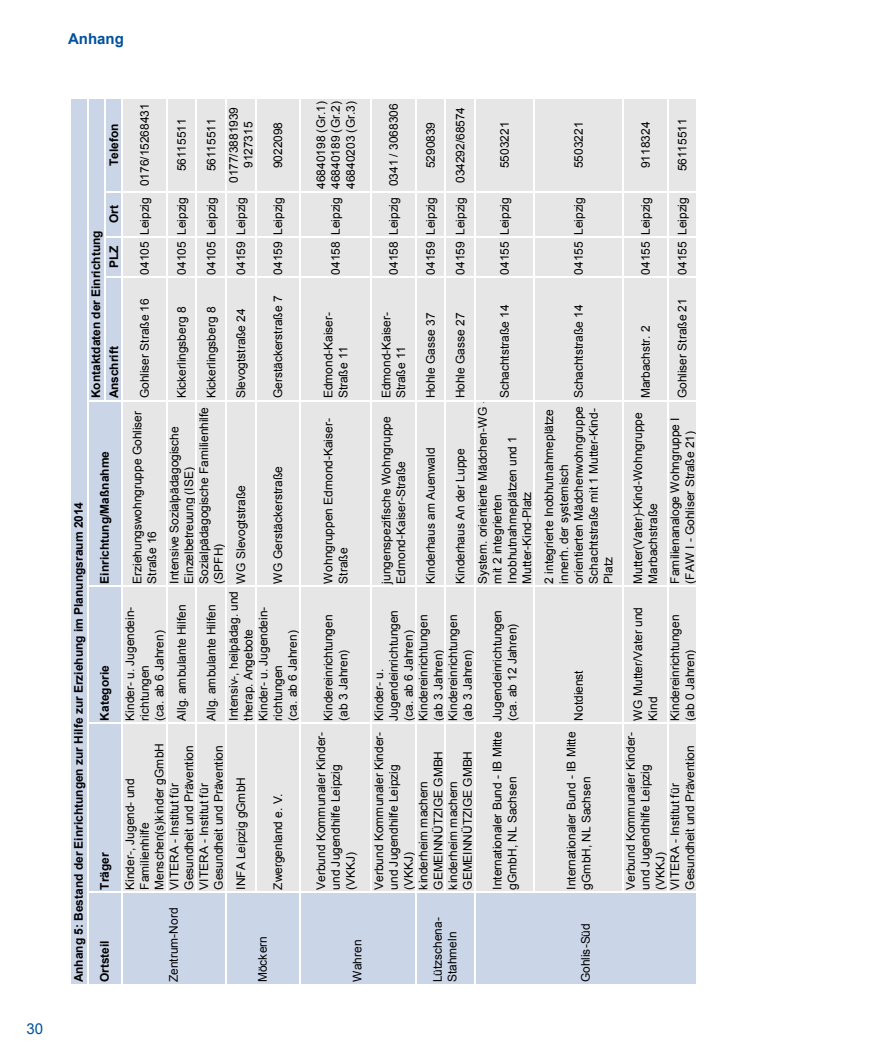
<style>
.page{position:relative;width:893px;height:1063px;background:#fff}
.page>*{position:absolute;margin:0;border:0;box-sizing:border-box;transform-origin:0 0}
.t1{font:700 15px "Arial";color:#00519e}
.t2{font:15px "Arial";color:#00519e}
.t3{font:12px/14.9px "Arial";color:#000}
.t4{font:700 12px "Arial";color:#000}
</style>
<div class="page">
<div style="left:71px;top:98px;width:51px;height:886px;background:#cbd5e8"></div>
<div style="left:122px;top:892px;width:575px;height:92px;background:#cbd5e8"></div>
<div style="left:122px;top:98px;width:575px;height:794px;background:#e6e6e6"></div>
<hr style="left:71px;top:98px;width:627px;height:1px;background:#fff">
<hr style="left:88px;top:891px;width:610px;height:2px;background:#fff">
<hr style="left:88px;top:722px;width:610px;height:1px;background:#fff">
<hr style="left:88px;top:585px;width:610px;height:1px;background:#fff">
<hr style="left:88px;top:400px;width:610px;height:1px;background:#fff">
<hr style="left:106px;top:276px;width:592px;height:1px;background:#fff">
<hr style="left:106px;top:237px;width:592px;height:1px;background:#fff">
<hr style="left:106px;top:191px;width:592px;height:1px;background:#fff">
<hr style="left:87px;top:98px;width:1px;height:886px;background:#fff">
<hr style="left:104px;top:98px;width:2px;height:302px;background:#fff">
<hr style="left:122px;top:98px;width:1px;height:886px;background:#fff">
<hr style="left:166px;top:98px;width:1px;height:793px;background:#fff">
<hr style="left:196px;top:98px;width:1px;height:793px;background:#fff">
<hr style="left:225px;top:98px;width:2px;height:886px;background:#fff">
<hr style="left:255px;top:98px;width:1px;height:793px;background:#fff">
<hr style="left:299px;top:98px;width:2px;height:886px;background:#fff">
<hr style="left:371px;top:98px;width:1px;height:793px;background:#fff">
<hr style="left:415px;top:98px;width:1px;height:886px;background:#fff">
<hr style="left:445px;top:98px;width:1px;height:793px;background:#fff">
<hr style="left:474px;top:98px;width:2px;height:886px;background:#fff">
<hr style="left:534px;top:98px;width:1px;height:793px;background:#fff">
<hr style="left:623px;top:98px;width:1px;height:793px;background:#fff">
<hr style="left:667px;top:98px;width:1px;height:793px;background:#fff">
<p class="t2" style="left:26px;top:1019px;width:18px">30</p>
<p class="t1" style="left:68px;top:28px;width:57px">Anhang</p>
<p class="t4" style="left:106px;top:166px;width:44px;rotate:-90deg">Telefon</p>
<p class="t4" style="left:106px;top:223px;width:19px;rotate:-90deg">Ort</p>
<p class="t4" style="left:88px;top:398px;width:170px;rotate:-90deg">Kontaktdaten der Einrichtung</p>
<p class="t4" style="left:106px;top:268px;width:24px;rotate:-90deg">PLZ</p>
<p class="t4" style="left:106px;top:398px;width:53px;rotate:-90deg">Anschrift</p>
<p class="t3" style="left:137px;top:275px;width:173px;rotate:-90deg">04105 Leipzig 0176/15268431</p>
<p class="t3" style="left:137px;top:398px;width:102px;rotate:-90deg">Gohliser Straße 16</p>
<p class="t3" style="left:174px;top:171px;width:54px;rotate:-90deg">56115511</p>
<p class="t3" style="left:174px;top:275px;width:79px;rotate:-90deg">04105 Leipzig</p>
<p class="t3" style="left:174px;top:398px;width:93px;rotate:-90deg">Kickerlingsberg 8</p>
<p class="t3" style="left:204px;top:171px;width:54px;rotate:-90deg">56115511</p>
<p class="t3" style="left:204px;top:275px;width:79px;rotate:-90deg">04105 Leipzig</p>
<p class="t3" style="left:226px;top:183px;width:78px;text-align:center;rotate:-90deg">0177/3881939<br>9127315</p>
<p class="t3" style="left:234px;top:275px;width:79px;rotate:-90deg">04159 Leipzig</p>
<p class="t3" style="left:204px;top:398px;width:93px;rotate:-90deg">Kickerlingsberg 8</p>
<p class="t3" style="left:234px;top:398px;width:92px;rotate:-90deg">Slevogtstraße 24</p>
<p class="t3" style="left:271px;top:168px;width:48px;rotate:-90deg">9022098</p>
<p class="t3" style="left:271px;top:275px;width:79px;rotate:-90deg">04159 Leipzig</p>
<p class="t3" style="left:271px;top:398px;width:104px;rotate:-90deg">Gerstäckerstraße 7</p>
<p class="t3" style="left:314px;top:189px;width:89px;text-align:justify;rotate:-90deg">46840198 (Gr.1)<br>46840189 (Gr.2)<br>46840203 (Gr.3)</p>
<p class="t3" style="left:328px;top:275px;width:79px;rotate:-90deg">04158 Leipzig</p>
<p class="t3" style="left:321px;top:398px;width:88px;rotate:-90deg">Edmond-Kaiser-<br>Straße 11</p>
<p class="t4" style="left:70px;top:982px;width:482px;rotate:-90deg">Anhang 5: Bestand der Einrichtungen zur Hilfe zur Erziehung im Planungsraum 2014</p>
<p class="t4" style="left:97px;top:584px;width:134px;rotate:-90deg">Einrichtung/Maßnahme</p>
<p class="t4" style="left:97px;top:721px;width:57px;rotate:-90deg">Kategorie</p>
<p class="t4" style="left:97px;top:890px;width:39px;rotate:-90deg">Träger</p>
<p class="t4" style="left:97px;top:982px;width:43px;rotate:-90deg">Ortsteil</p>
<p class="t3" style="left:130px;top:584px;width:174px;rotate:-90deg">Erziehungswohngruppe Gohliser<br>Straße 16</p>
<p class="t3" style="left:197px;top:584px;width:178px;rotate:-90deg">Sozialpädagogische Familienhilfe (SPFH)</p>
<p class="t3" style="left:167px;top:584px;width:159px;rotate:-90deg">Intensive Sozialpädagogische<br>Einzelbetreuung (ISE)</p>
<p class="t3" style="left:234px;top:584px;width:100px;rotate:-90deg">WG Slevogtstraße</p>
<p class="t3" style="left:271px;top:584px;width:119px;rotate:-90deg">WG Gerstäckerstraße</p>
<p class="t3" style="left:122px;top:721px;width:115px;rotate:-90deg">Kinder- u. Jugendein&shy;richtungen<br>(ca. ab 6 Jahren)</p>
<p class="t3" style="left:174px;top:721px;width:117px;rotate:-90deg">Allg. ambulante Hilfen</p>
<p class="t3" style="left:204px;top:721px;width:117px;rotate:-90deg">Allg. ambulante Hilfen</p>
<p class="t3" style="left:226px;top:721px;width:131px;rotate:-90deg">Intensiv-, heilpädag. und therap. Angebote</p>
<p class="t3" style="left:256px;top:721px;width:115px;rotate:-90deg">Kinder- u. Jugendein&shy;richtungen<br>(ca. ab 6 Jahren)</p>
<p class="t3" style="left:122px;top:890px;width:148px;rotate:-90deg">Kinder-, Jugend- und<br>Familienhilfe<br>Menschen(s)kinder gGmbH</p>
<p class="t3" style="left:167px;top:890px;width:146px;rotate:-90deg">VITERA - Institut für<br>Gesundheit und Prävention</p>
<p class="t3" style="left:197px;top:890px;width:146px;rotate:-90deg">VITERA - Institut für<br>Gesundheit und Prävention</p>
<p class="t3" style="left:234px;top:890px;width:114px;rotate:-90deg">INFA Leipzig gGmbH</p>
<p class="t3" style="left:271px;top:890px;width:98px;rotate:-90deg">Zwergenland e. V.</p>
<p class="t3" style="left:321px;top:584px;width:167px;rotate:-90deg">Wohngruppen Edmond-Kaiser-<br>Straße</p>
<p class="t3" style="left:321px;top:721px;width:107px;rotate:-90deg">Kindereinrichtungen (ab 3 Jahren)</p>
<p class="t3" style="left:314px;top:890px;width:159px;rotate:-90deg">Verbund Kommunaler Kinder&shy;und Jugendhilfe Leipzig (VKKJ)</p>
<p class="t3" style="left:166px;top:982px;width:76px;rotate:-90deg">Zentrum-Nord</p>
<p class="t3" style="left:255px;top:982px;width:48px;rotate:-90deg">Möckern</p>
<p class="t3" style="left:350px;top:982px;width:44px;rotate:-90deg">Wahren</p>
<p class="t3" style="left:386px;top:275px;width:173px;rotate:-90deg">04158 Leipzig 0341 / 3068306</p>
<p class="t3" style="left:379px;top:398px;width:88px;rotate:-90deg">Edmond-Kaiser-<br>Straße 11</p>
<p class="t3" style="left:379px;top:584px;width:168px;rotate:-90deg">jungenspezifische Wohngruppe<br>Edmond-Kaiser-Straße</p>
<p class="t3" style="left:423px;top:168px;width:48px;rotate:-90deg">5290839</p>
<p class="t3" style="left:423px;top:275px;width:79px;rotate:-90deg">04159 Leipzig</p>
<p class="t3" style="left:423px;top:398px;width:87px;rotate:-90deg">Hohle Gasse 37</p>
<p class="t3" style="left:423px;top:584px;width:137px;rotate:-90deg">Kinderhaus am Auenwald</p>
<p class="t3" style="left:453px;top:275px;width:169px;rotate:-90deg">04159 Leipzig 034292/68574</p>
<p class="t3" style="left:497px;top:168px;width:48px;rotate:-90deg">5503221</p>
<p class="t3" style="left:497px;top:275px;width:79px;rotate:-90deg">04155 Leipzig</p>
<p class="t3" style="left:453px;top:398px;width:87px;rotate:-90deg">Hohle Gasse 27</p>
<p class="t3" style="left:453px;top:584px;width:137px;rotate:-90deg">Kinderhaus An der Luppe</p>
<p class="t3" style="left:497px;top:398px;width:95px;rotate:-90deg">Schachtstraße 14</p>
<p class="t3" style="left:475px;top:584px;width:186px;rotate:-90deg">System. orientierte Mädchen-WG - mit 2 integrierten<br>Inobhutnahmeplätzen und 1<br>Mutter-Kind-Platz</p>
<p class="t3" style="left:372px;top:721px;width:112px;rotate:-90deg">Kinder- u.<br>Jugendeinrichtungen (ca. ab 6 Jahren)</p>
<p class="t3" style="left:416px;top:721px;width:107px;rotate:-90deg">Kindereinrichtungen (ab 3 Jahren)</p>
<p class="t3" style="left:446px;top:721px;width:107px;rotate:-90deg">Kindereinrichtungen (ab 3 Jahren)</p>
<p class="t3" style="left:372px;top:890px;width:159px;rotate:-90deg">Verbund Kommunaler Kinder&shy;und Jugendhilfe Leipzig (VKKJ)</p>
<p class="t3" style="left:416px;top:890px;width:140px;rotate:-90deg">kinderheim machern<br>GEMEINNÜTZIGE GMBH</p>
<p class="t3" style="left:446px;top:890px;width:140px;rotate:-90deg">kinderheim machern<br>GEMEINNÜTZIGE GMBH</p>
<p class="t3" style="left:490px;top:721px;width:112px;rotate:-90deg">Jugendeinrichtungen (ca. ab 12 Jahren)</p>
<p class="t3" style="left:490px;top:890px;width:160px;rotate:-90deg">Internationaler Bund - IB Mitte gGmbH, NL Sachsen</p>
<p class="t3" style="left:571px;top:168px;width:48px;rotate:-90deg">5503221</p>
<p class="t3" style="left:571px;top:275px;width:79px;rotate:-90deg">04155 Leipzig</p>
<p class="t3" style="left:571px;top:398px;width:95px;rotate:-90deg">Schachtstraße 14</p>
<p class="t3" style="left:542px;top:584px;width:179px;rotate:-90deg">2 integrierte Inobhutnahmeplätze innerh. der systemisch orientierten Mädchenwohngruppe<br>Schachtstraße mit 1 Mutter-Kind-<br>Platz</p>
<p class="t3" style="left:571px;top:721px;width:52px;rotate:-90deg">Notdienst</p>
<p class="t3" style="left:564px;top:890px;width:160px;rotate:-90deg">Internationaler Bund - IB Mitte gGmbH, NL Sachsen</p>
<p class="t3" style="left:430px;top:982px;width:66px;rotate:-90deg">Lützschena-<br>Stahmeln</p>
<p class="t3" style="left:578px;top:982px;width:60px;rotate:-90deg">Gohlis-Süd</p>
<p class="t3" style="left:638px;top:168px;width:48px;rotate:-90deg">9118324</p>
<p class="t3" style="left:638px;top:275px;width:79px;rotate:-90deg">04155 Leipzig</p>
<p class="t3" style="left:638px;top:398px;width:75px;rotate:-90deg">Marbachstr. 2</p>
<p class="t3" style="left:631px;top:584px;width:172px;rotate:-90deg">Mutter(Vater)-Kind-Wohngruppe<br>Marbachstraße</p>
<p class="t3" style="left:631px;top:721px;width:115px;rotate:-90deg">WG Mutter/Vater und<br>Kind</p>
<p class="t3" style="left:675px;top:171px;width:54px;rotate:-90deg">56115511</p>
<p class="t3" style="left:675px;top:275px;width:79px;rotate:-90deg">04155 Leipzig</p>
<p class="t3" style="left:675px;top:398px;width:102px;rotate:-90deg">Gohliser Straße 21</p>
<p class="t3" style="left:668px;top:584px;width:168px;rotate:-90deg">Familienanaloge Wohngruppe I (FAW I - Gohliser Straße 21)</p>
<p class="t3" style="left:668px;top:721px;width:107px;rotate:-90deg">Kindereinrichtungen (ab 0 Jahren)</p>
<p class="t3" style="left:623px;top:890px;width:159px;rotate:-90deg">Verbund Kommunaler Kinder&shy;und Jugendhilfe Leipzig (VKKJ)</p>
<p class="t3" style="left:668px;top:890px;width:146px;rotate:-90deg">VITERA - Institut für<br>Gesundheit und Prävention</p>
</div>
